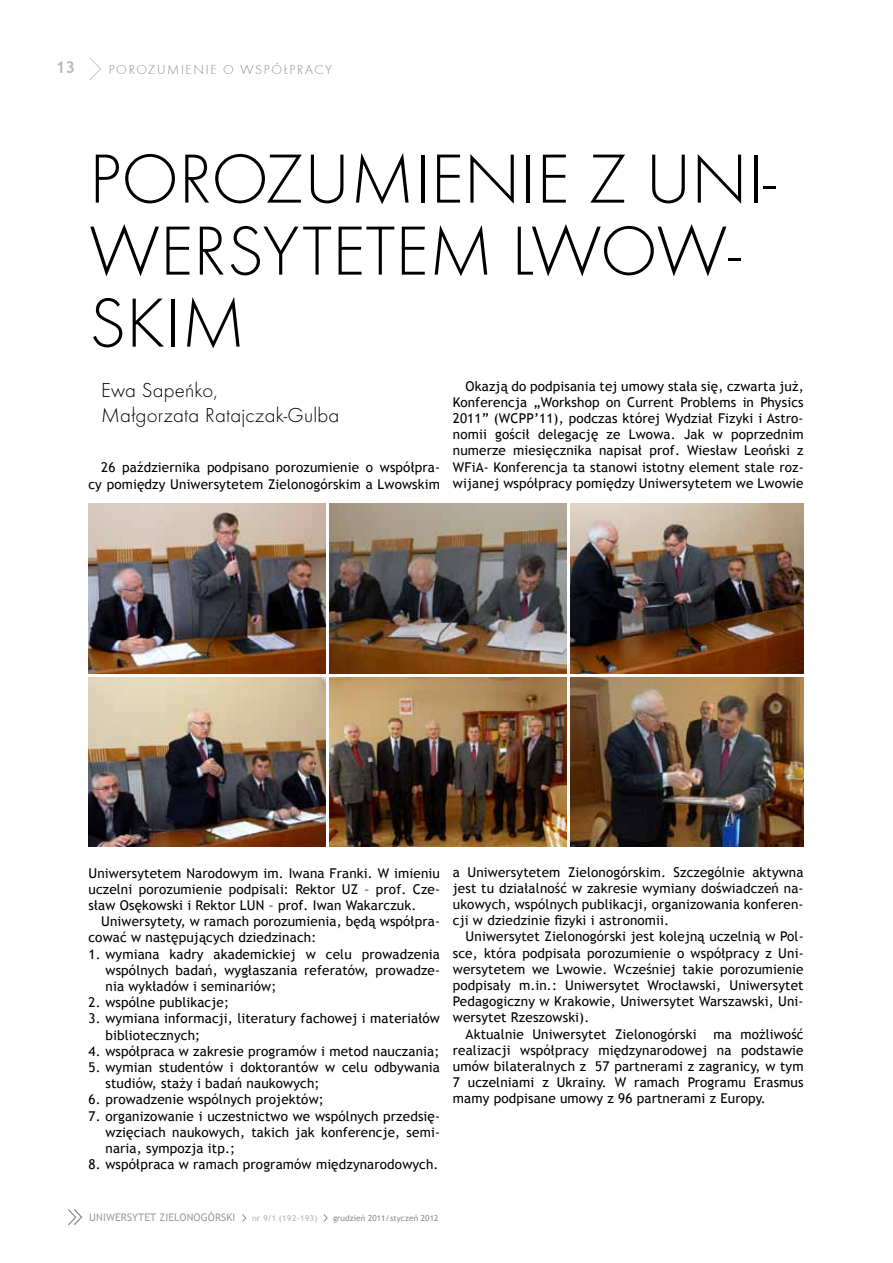
<style>
.page{position:relative;width:893px;height:1263px;background:#fff}
.page>*{position:absolute;margin:0;border:0;box-sizing:border-box;transform-origin:0 0}
.t1{font:72px/72px "Futura TEE Ligh";color:#000}
.t2{font:21px/25.2px "Futur TEE Lig";letter-spacing:.01em;color:#000}
.t3{font:700 16.5px "Trebuchet MS";color:#b8babc}
.t4{font:13.5px/16.2px "Trebuchet MS";letter-spacing:.01em;color:#000;text-align:justify}
.t5{font:13.5px "Futura TEE Ligh";letter-spacing:.12em;color:#8a8c8e}
.t6{font:10.5px "Trebuchet MS";letter-spacing:.01em;color:#9da0a2}
.t7{font:8.25px "Trebuchet MS";letter-spacing:.01em;color:#8a8c8e}
.t8{font:700 8.25px "Trebuchet MS";letter-spacing:.01em;color:#c0c2c4}
</style>
<div class="page">
<svg style="left:89px;top:58px;width:12px;height:22px"></svg>
<svg style="left:68px;top:1209px;width:15px;height:17px"></svg>
<svg style="left:242px;top:1214px;width:4px;height:8px"></svg>
<svg style="left:323px;top:1214px;width:5px;height:8px"></svg>
<img style="left:89px;top:504px;width:236px;height:170px">
<img style="left:571px;top:504px;width:233px;height:170px">
<img style="left:330px;top:504px;width:236px;height:170px">
<img style="left:89px;top:677px;width:236px;height:170px">
<img style="left:571px;top:677px;width:233px;height:170px">
<img style="left:330px;top:677px;width:236px;height:170px">
<p class="t3" style="left:56px;top:57px;width:21px">13</p>
<p class="t5" style="left:109px;top:61px;width:225px">POROZUMIENIE O WSPÓŁP RACY</p>
<h1 class="t1" style="left:89px;top:143px;width:688px">POROZUMIENIE Z UNI-<br>WERSYTETEM LWOW-<br>SKIM</h1>
<h2 class="t2" style="left:101px;top:377px;width:240px">Ewa Sapeńko,<br>Małgorzata Ratajczak-Gulba</h2>
<p class="t4" style="left:88px;top:460px;width:353px;text-align:right">26 października podpisano porozumienie o współpra&shy;cy pomiędzy Uniwersytetem Zielonogórskim a Lwowskim</p>
<p class="t4" style="left:453px;top:378px;width:352px;text-indent:13px">Okazją do podpisania tej umowy stała się, czwarta już, Konferencja „Workshop on Current Problems in Physics 2011” (WCPP’11), podczas której Wydział Fizyki i Astro&shy;nomii gościł delegację ze Lwowa. Jak w poprzednim numerze miesięcznika napisał prof. Wiesław Leoński z WFiA- Konferencja ta stanowi istotny element stale roz&shy;wijanej współpracy pomiędzy Uniwersytetem we Lwowie</p>
<p class="t4" style="left:88px;top:865px;width:353px">Uniwersytetem Narodowym im. Iwana Franki. W imieniu uczelni porozumienie podpisali: Rektor UZ – prof. Cze&shy;sław Osękowski i Rektor LUN – prof. Iwan Wakarczuk.</p>
<p class="t4" style="left:88px;top:913px;width:353px;text-indent:13px">Uniwersytety, w ramach porozumienia, będą współpra&shy;cować w następujących dziedzinach:</p>
<p class="t4" style="left:106px;top:946px;width:336px;text-indent:-17px">1. wymiana kadry akademickiej w celu prowadzenia wspólnych badań, wygłaszania referatów, prowadze&shy;nia wykładów i seminariów;</p>
<p class="t4" style="left:88px;top:994px;width:142px">2. wspólne publikacje;</p>
<p class="t4" style="left:106px;top:1011px;width:336px;text-indent:-17px">3. wymiana informacji, literatury fachowej i materiałów bibliotecznych;</p>
<p class="t4" style="left:88px;top:1043px;width:352px">4. współpraca w zakresie programów i metod nauczania;</p>
<p class="t4" style="left:106px;top:1059px;width:336px;text-indent:-17px">5. wymian studentów i doktorantów w celu odbywania studiów, staży i badań naukowych;</p>
<p class="t4" style="left:88px;top:1092px;width:237px">6. prowadzenie wspólnych projektów;</p>
<p class="t4" style="left:106px;top:1108px;width:336px;text-indent:-17px">7. organizowanie i uczestnictwo we wspólnych przedsię&shy;wzięciach naukowych, takich jak konferencje, semi&shy;naria, sympozja itp.;</p>
<p class="t4" style="left:88px;top:1156px;width:352px">8. współpraca w ramach programów międzynarodowych.</p>
<p class="t4" style="left:453px;top:864px;width:352px">a Uniwersytetem Zielonogórskim. Szczególnie aktywna jest tu działalność w zakresie wymiany doświadczeń na&shy;ukowych, wspólnych publikacji, organizowania konferen&shy;cji w dziedzinie fizyki i astronomii.</p>
<p class="t4" style="left:466px;top:929px;width:339px">Uniwersytet Zielonogórski jest kolejną uczelnią w Pol-</p>
<p class="t4" style="left:453px;top:945px;width:352px">sce, która podpisała porozumienie o współpracy z Uni-</p>
<p class="t4" style="left:453px;top:961px;width:352px">wersytetem we Lwowie. Wcześniej takie porozumienie</p>
<p class="t4" style="left:453px;top:977px;width:352px">podpisały m.in.: Uniwersytet Wrocławski, Uniwersytet</p>
<p class="t4" style="left:453px;top:993px;width:352px">Pedagogiczny w Krakowie, Uniwersytet Warszawski, Uni-</p>
<p class="t4" style="left:453px;top:1010px;width:138px">wersytet Rzeszowski).</p>
<p class="t4" style="left:466px;top:1026px;width:232px">Aktualnie Uniwersytet Zielonogórski</p>
<p class="t4" style="left:453px;top:1026px;width:352px;text-indent:261px">ma możliwość realizacji współpracy międzynarodowej na podstawie umów bilateralnych z 57 partnerami z zagranicy, w tym 7 uczelniami z Ukrainy. W ramach Programu Erasmus mamy podpisane umowy z 96 partnerami z Europy.</p>
<p class="t6" style="left:89px;top:1211px;width:148px">UNIWERSYTET ZIELONOGÓRSKI</p>
<p class="t8" style="left:252px;top:1213px;width:67px">nr 9/1 (192-193)</p>
<p class="t7" style="left:333px;top:1213px;width:107px">grudzień 2011/styczeń 2012</p>
</div>
